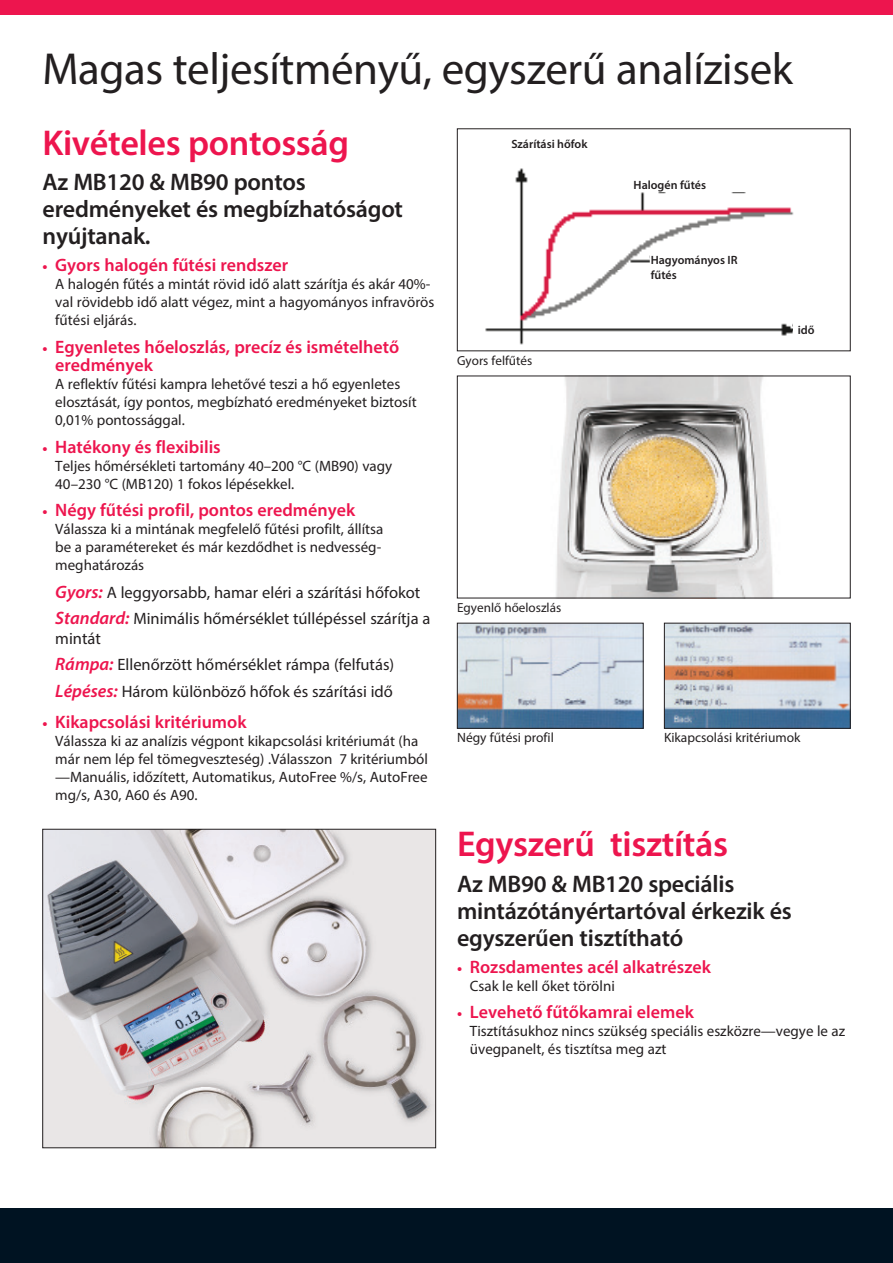
<style>
.page{position:relative;width:893px;height:1263px;background:#fff}
.page>*{position:absolute;margin:0;border:0;box-sizing:border-box;transform-origin:0 0}
.t1{font:45px "Myriad Pro";letter-spacing:-.01em;color:#231f20}
.t2{font:600 36px "Myriad Pro";letter-spacing:-.01em;color:#ed154e}
.t3{font:600 24px/27px "Myriad Pro";letter-spacing:-.01em;color:#231f20}
.t4{font:600 18px/18.8px "Myriad Pro";color:#ed154e}
.t5{font:16.5px/26.2px "Myriad Pro";color:#231f20}
.t6{font:15px/18px "Myriad Pro";color:#231f20}
.t7{font:13.5px "Myriad Pro";color:#231f20}
.t8{font:13.2px "Myriad Pro";color:#231f20}
.t9{font:600 12px/14.4px "Myriad Pro";color:#231f20}
.s1{font-weight:700;font-size:15px}
.s2{font-weight:600;font-style:italic;font-size:18px;color:#ed154e}
</style>
<div class="page">
<div style="left:0;top:0;width:893px;height:15px;background:#ed154e"></div>
<div style="left:0;top:1208px;width:893px;height:55px;background:#001322"></div>
<img style="left:485px;top:168px;width:309px;height:177px">
<img style="left:556px;top:378px;width:217px;height:218px">
<img style="left:666px;top:625px;width:182px;height:101px">
<img style="left:459px;top:625px;width:182px;height:101px">
<img style="left:45px;top:831px;width:389px;height:315px">
<div style="left:43px;top:829px;width:393px;height:319px;border:1px solid #231f20"></div>
<div style="left:628px;top:161px;width:129px;height:31px;background:#fff"></div>
<div style="left:650px;top:251px;width:129px;height:39px;background:#fff"></div>
<h1 class="t1" style="left:43px;top:41px;width:752px">Magas teljesítményű, egyszerű analízisek</h1>
<h2 class="t2" style="left:43px;top:120px;width:308px">Kivételes pontosság</h2>
<h3 class="t3" style="left:43px;top:168px;width:362px">Az MB120 &amp; MB90 pontos eredményeket és megbízhatóságot nyújtanak.</h3>
<p class="t4" style="left:43px;top:255px;width:247px"><span class="s1">•</span> Gyors halogén fűtési rendszer</p>
<p class="t6" style="left:55px;top:275px;width:381px">A halogén fűtés a mintát rövid idő alatt szárítja és akár 40%- val rövidebb idő alatt végez, mint a hagyományos infravörös fűtési eljárás.</p>
<p class="t4" style="left:55px;top:337px;width:346px;text-indent:-13px"><span class="s1">•</span> Egyenletes hőeloszlás, precíz és ismételhető eredmények</p>
<p class="t6" style="left:55px;top:375px;width:363px">A reflektív fűtési kampra lehetővé teszi a hő egyenletes elosztását, így pontos, megbízható eredményeket biztosít<br>0,01% pontossággal.</p>
<p class="t4" style="left:43px;top:437px;width:180px"><span class="s1">•</span> Hatékony és flexibilis</p>
<p class="t6" style="left:55px;top:456px;width:338px">Teljes hőmérsékleti tartomány 40–200 °C (MB90) vagy<br>40–230 °C (MB120) 1 fokos lépésekkel.</p>
<p class="t4" style="left:43px;top:500px;width:314px"><span class="s1">•</span> Négy fűtési profil, pontos eredmények</p>
<p class="t6" style="left:55px;top:520px;width:330px">Válassza ki a mintának megfelelő fűtési profilt, állítsa be a paramétereket és már kezdődhet is nedvesség&shy;meghatározás</p>
<p class="t5" style="left:55px;top:579px;width:377px"><span class="s2">Gyors:</span> A leggyorsabb, hamar eléri a szárítási hőfokot<br><span class="s2">Standard:</span> Minimális hőmérséklet túllépéssel szárítja a</p>
<p class="t5" style="left:55px;top:625px;width:340px">mintát<br><span class="s2">Rámpa:</span> Ellenőrzött hőmérséklet rámpa (felfutás)<br><span class="s2">Lépéses:</span> Három különböző hőfok és szárítási idő</p>
<p class="t4" style="left:43px;top:712px;width:206px"><span class="s1">•</span> Kikapcsolási kritériumok</p>
<p class="t6" style="left:55px;top:732px;width:374px">Válassza ki az analízis végpont kikapcsolási kritériumát (ha már nem lép fel tömegveszteség) .Válasszon 7 kritériumból —Manuális, időzített, Automatikus, AutoFree %/s, AutoFree mg/s, A30, A60 és A90.</p>
<p class="t9" style="left:511px;top:136px;width:78px">Szárítási hőfok</p>
<p class="t8" style="left:457px;top:353px;width:77px">Gyors felfűtés</p>
<p class="t9" style="left:634px;top:178px;width:74px">Halogén fűtés</p>
<p class="t9" style="left:651px;top:253px;width:88px">Hagyományos IR fűtés</p>
<p class="t9" style="left:798px;top:322px;width:18px">idő</p>
<p class="t8" style="left:457px;top:600px;width:106px">Egyenlő hőeloszlás</p>
<p class="t7" style="left:457px;top:729px;width:98px">Négy fűtési profil</p>
<p class="t7" style="left:664px;top:729px;width:138px">Kikapcsolási kritériumok</p>
<h2 class="t2" style="left:457px;top:821px;width:273px">Egyszerű tisztítás</h2>
<h3 class="t3" style="left:457px;top:869px;width:336px">Az MB90 &amp; MB120 speciális mintázótányértartóval érkezik és egyszerűen tisztítható</h3>
<p class="t4" style="left:457px;top:957px;width:255px"><span class="s1">•</span> Rozsdamentes acél alkatrészek</p>
<p class="t6" style="left:470px;top:976px;width:147px">Csak le kell őket törölni</p>
<p class="t4" style="left:457px;top:1002px;width:238px"><span class="s1">•</span> Levehető fűtőkamrai elemek</p>
<p class="t6" style="left:470px;top:1022px;width:377px">Tisztításukhoz nincs szükség speciális eszközre—vegye le az üvegpanelt, és tisztítsa meg azt</p>
</div>
